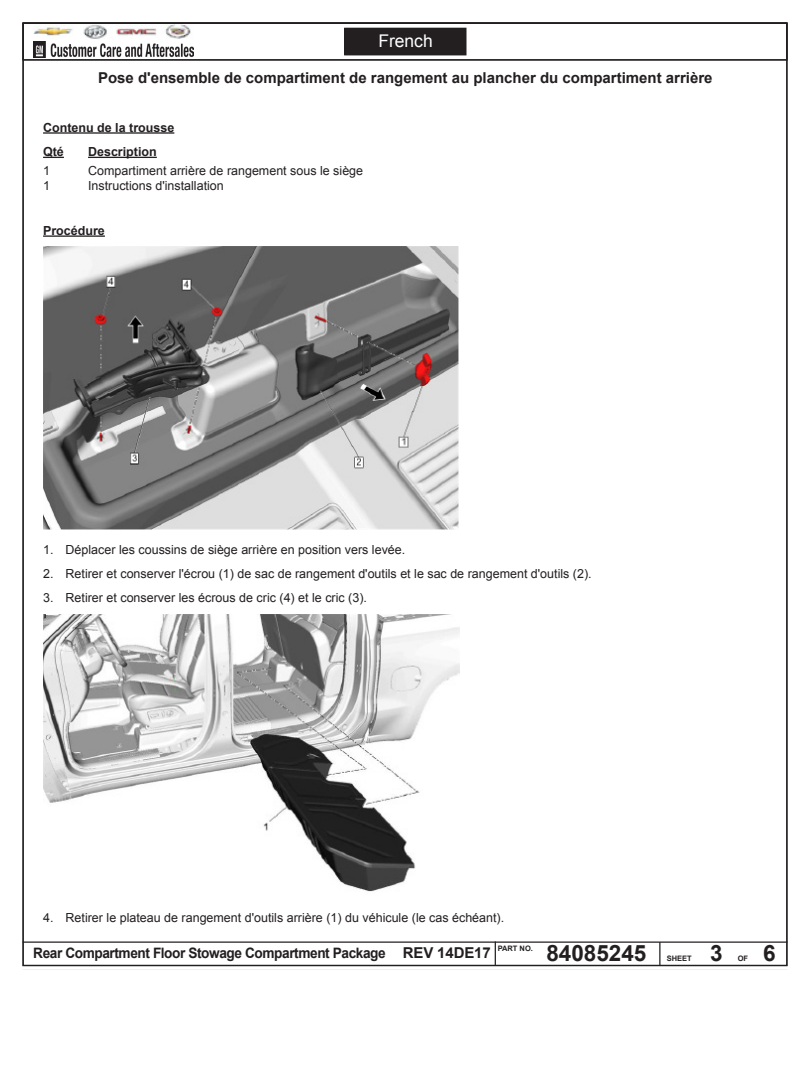
<style>
.page{position:relative;width:810px;height:1080px;background:#fff}
.page>*{position:absolute;margin:0;border:0;box-sizing:border-box;transform-origin:0 0}
.t1{font:700 22.5px "Arial";color:#231f20}
.t2{font:17.5px "Arial";color:#fff}
.para_text_italic{font:700 15px "Arial";color:#231f20}
.t3{font:700 14.38px "Arial";letter-spacing:-.03em;color:#231f20;scale:.95 1}
.para_text_italic-2{font:12.5px "Arial";color:#231f20}
.para_text_italic-3{font:700 12.5px "Arial";color:#231f20}
.t4{font:700 7.5px "Arial";color:#231f20}
.s1{font-size:15px}
</style>
<div class="page">
<hr style="left:22px;top:941px;width:766px;height:2px;background:#231f20">
<hr style="left:659px;top:942px;width:2px;height:24px;background:#231f20">
<svg style="left:495px;top:941px;width:1px;height:25px"></svg>
<div style="left:22px;top:22px;width:766px;height:39px;border:1px solid #231f20"></div>
<img style="left:34px;top:25px;width:159px;height:33px">
<div style="left:345px;top:28px;width:121px;height:27px;background:#231f20"></div>
<hr style="left:43px;top:132px;width:131px;height:2px;background:#231f20">
<svg style="left:43px;top:157px;width:21px;height:1px"></svg>
<hr style="left:88px;top:157px;width:69px;height:1px;background:#231f20">
<hr style="left:43px;top:235px;width:62px;height:2px;background:#231f20">
<img style="left:43px;top:247px;width:415px;height:282px">
<img style="left:43px;top:614px;width:417px;height:278px">
<h2 class="t2" style="left:378px;top:30px;width:56px">French</h2>
<p class="para_text_italic" style="left:98px;top:68px;width:616px">Pose d'ensemble de compartiment de rangement au plancher du compartiment arrière</p>
<p class="para_text_italic-3" style="left:43px;top:119px;width:133px">Contenu de la trousse</p>
<p class="para_text_italic-3" style="left:43px;top:143px;width:22px">Qté</p>
<p class="para_text_italic-3" style="left:88px;top:143px;width:70px">Description</p>
<p class="para_text_italic-2" style="left:43px;top:162px;width:8px">1</p>
<p class="para_text_italic-2" style="left:88px;top:162px;width:277px">Compartiment arrière de rangement sous le siège</p>
<p class="para_text_italic-2" style="left:43px;top:177px;width:8px">1</p>
<p class="para_text_italic-2" style="left:88px;top:177px;width:137px">Instructions d'installation</p>
<p class="para_text_italic-3" style="left:43px;top:222px;width:63px">Procédure</p>
<p class="para_text_italic-2" style="left:43px;top:541px;width:364px">1. Déplacer les coussins de siège arrière en position vers levée.</p>
<p class="para_text_italic-2" style="left:43px;top:565px;width:550px">2. Retirer et conserver l'écrou (1) de sac de rangement d'outils et le sac de rangement d'outils (2).</p>
<p class="para_text_italic-2" style="left:43px;top:590px;width:325px">3. Retirer et conserver les écrous de cric (4) et le cric (3).</p>
<p class="para_text_italic-2" style="left:43px;top:910px;width:463px">4. Retirer le plateau de rangement d'outils arrière (1) du véhicule (le cas échéant).</p>
<h1 class="t1" style="left:546px;top:938px;width:102px">84085245</h1>
<p class="t3" style="left:33px;top:943px;width:483px">Rear Compartment Floor Stowage Compartment Package <span class="s1">REV 14DE17</span></p>
<h1 class="t1" style="left:710px;top:938px;width:14px">3</h1>
<h1 class="t1" style="left:763px;top:938px;width:14px">6</h1>
<p class="t4" style="left:498px;top:944px;width:37px">PART NO.</p>
<p class="t4" style="left:667px;top:953px;width:27px">SHEET</p>
<p class="t4" style="left:738px;top:953px;width:12px">OF</p>
</div>
